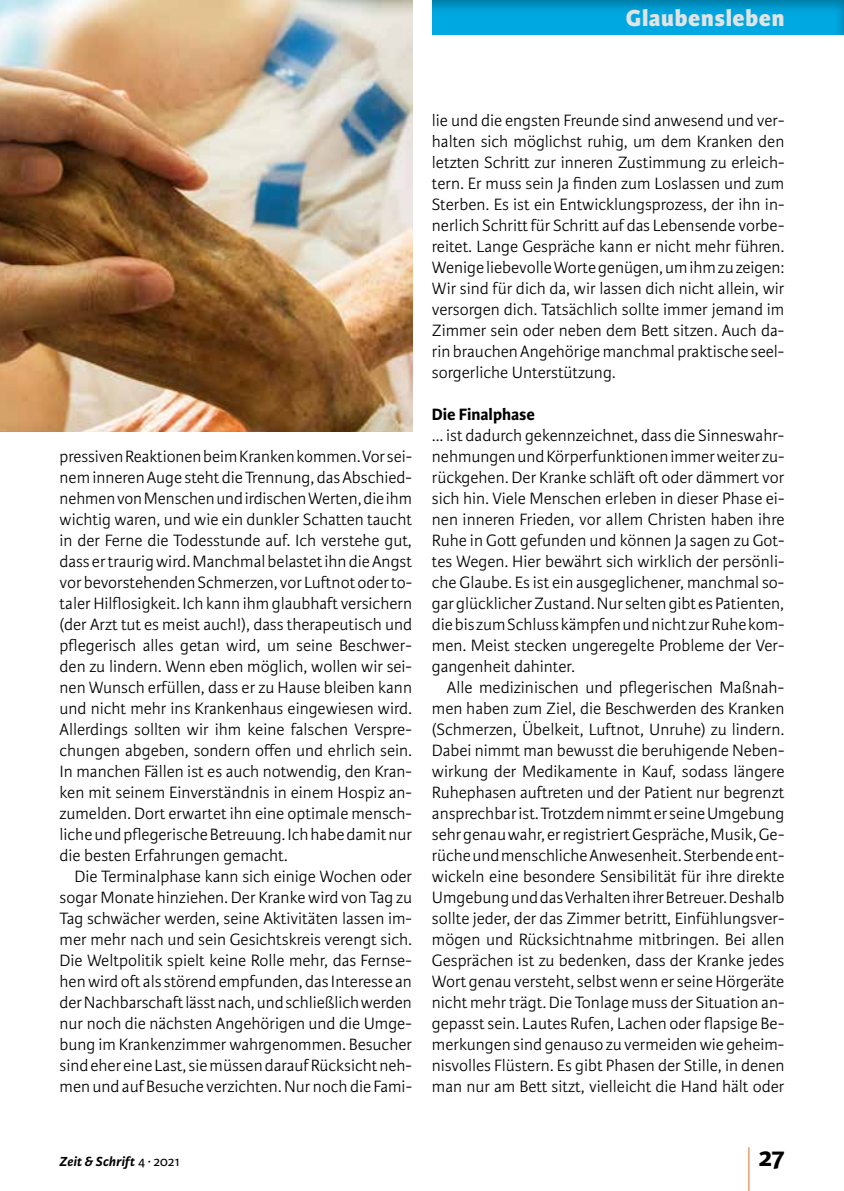
<style>
.page{position:relative;width:844px;height:1191px;background:#fff}
.page>*{position:absolute;margin:0;border:0;box-sizing:border-box;transform-origin:0 0}
.t1{font:300 59.5px "Karmina Sans Basic";color:#df7427;scale:.29 1}
.t2{font:700 28px "Karmina Sans Basic";color:#000}
.t3{font:800 24.5px "Karmina Sans Basic";letter-spacing:.025em;color:#e2e3e4}
.t4{font:300 17.5px/21px "Karmina Sans Basic";color:#000;text-align:justify}
.t5{font:700 17.5px "Karmina Sans Basic";color:#000}
.t6{font:italic 700 14px "Karmina Sans Basic";letter-spacing:.015em;color:#000}
.s1{font-weight:400;font-style:normal}
</style>
<div class="page">
<div style="left:430px;top:0;width:413px;height:35px;background:#000;opacity:.3"></div>
<img style="left:0;top:0;width:412px;height:432px">
<h3 class="t3" style="left:625px;top:4px;width:160px">Glaubensleben</h3>
<p class="t4" style="left:60px;top:446px;width:354px">pressiven Reaktionen beim Kranken kommen. Vor sei&shy;nem inneren Auge steht die Trennung, das Abschied&shy;nehmen von Menschen und irdischen Werten, die ihm wichtig waren, und wie ein dunkler Schatten taucht in der Ferne die Todesstunde auf. Ich verstehe gut, dass er traurig wird. Manchmal belastet ihn die Angst vor bevorstehenden Schmerzen, vor Luftnot oder to&shy;taler Hilflosigkeit. Ich kann ihm glaubhaft versichern (der Arzt tut es meist auch!), dass therapeutisch und pflegerisch alles getan wird, um seine Beschwer&shy;den zu lindern. Wenn eben möglich, wollen wir sei&shy;nen Wunsch erfüllen, dass er zu Hause bleiben kann und nicht mehr ins Krankenhaus eingewiesen wird.<br>Allerdings sollten wir ihm keine falschen Verspre&shy;chungen abgeben, sondern offen und ehrlich sein.<br>In manchen Fällen ist es auch notwendig, den Kran&shy;ken mit seinem Einverständnis in einem Hospiz an&shy;zumelden. Dort erwartet ihn eine optimale mensch&shy;liche und pflegerische Betreuung. Ich habe damit nur die besten Erfahrungen gemacht.</p>
<p class="t4" style="left:60px;top:866px;width:354px;text-indent:15px">Die Terminalphase kann sich einige Wochen oder sogar Monate hinziehen. Der Kranke wird von Tag zu Tag schwächer werden, seine Aktivitäten lassen im&shy;mer mehr nach und sein Gesichtskreis verengt sich.<br>Die Weltpolitik spielt keine Rolle mehr, das Fernse&shy;hen wird oft als störend empfunden, das Interesse an der Nachbarschaft lässt nach, und schließlich werden nur noch die nächsten Angehörigen und die Umge&shy;bung im Krankenzimmer wahrgenommen. Besucher sind eher eine Last, sie müssen darauf Rücksicht neh&shy;men und auf Besuche verzichten. Nur noch die Fami-</p>
<p class="t4" style="left:432px;top:110px;width:354px">lie und die engsten Freunde sind anwesend und ver&shy;halten sich möglichst ruhig, um dem Kranken den letzten Schritt zur inneren Zustimmung zu erleich&shy;tern. Er muss sein Ja finden zum Loslassen und zum Sterben. Es ist ein Entwicklungsprozess, der ihn in&shy;nerlich Schritt für Schritt auf das Lebensende vorbe&shy;reitet. Lange Gespräche kann er nicht mehr führen.<br>Wenige liebevolle Worte genügen, um ihm zu zeigen:<br>Wir sind für dich da, wir lassen dich nicht allein, wir versorgen dich. Tatsächlich sollte immer jemand im Zimmer sein oder neben dem Bett sitzen. Auch da&shy;rin brauchen Angehörige manchmal praktische seel&shy;sorgerliche Unterstützung.</p>
<p class="t5" style="left:432px;top:404px;width:104px">Die Finalphase</p>
<p class="t4" style="left:432px;top:425px;width:354px">… ist dadurch gekennzeichnet, dass die Sinneswahr&shy;nehmungen und Körperfunktionen immer weiter zu&shy;rückgehen. Der Kranke schläft oft oder dämmert vor sich hin. Viele Menschen erleben in dieser Phase ei&shy;nen inneren Frieden, vor allem Christen haben ihre Ruhe in Gott gefunden und können Ja sagen zu Got&shy;tes Wegen. Hier bewährt sich wirklich der persönli&shy;che Glaube. Es ist ein ausgeglichener, manchmal so&shy;gar glücklicher Zustand. Nur selten gibt es Patienten, die bis zum Schluss kämpfen und nicht zur Ruhe kom&shy;men. Meist stecken ungeregelte Probleme der Ver&shy;gangenheit dahinter.</p>
<p class="t4" style="left:432px;top:677px;width:354px;text-indent:15px">Alle medizinischen und pflegerischen Maßnah&shy;men haben zum Ziel, die Beschwerden des Kranken (Schmerzen, Übelkeit, Luftnot, Unruhe) zu lindern.<br>Dabei nimmt man bewusst die beruhigende Neben&shy;wirkung der Medikamente in Kauf, sodass längere Ruhephasen auftreten und der Patient nur begrenzt ansprechbar ist. Trotzdem nimmt er seine Umgebung sehr genau wahr, er registriert Gespräche, Musik, Ge&shy;rüche und menschliche Anwesenheit. Sterbende ent&shy;wickeln eine besondere Sensibilität für ihre direkte Umgebung und das Verhalten ihrer Betreuer. Deshalb sollte jeder, der das Zimmer betritt, Einfühlungsver&shy;mögen und Rücksichtnahme mitbringen. Bei allen Gesprächen ist zu bedenken, dass der Kranke jedes Wort genau versteht, selbst wenn er seine Hörgeräte nicht mehr trägt. Die Tonlage muss der Situation an&shy;gepasst sein. Lautes Rufen, Lachen oder flapsige Be&shy;merkungen sind genauso zu vermeiden wie geheim&shy;nisvolles Flüstern. Es gibt Phasen der Stille, in denen man nur am Bett sitzt, vielleicht die Hand hält oder</p>
<h1 class="t1" style="left:746px;top:1140px;width:17px">|</h1>
<p class="t6" style="left:60px;top:1153px;width:121px">Zeit &amp; Schrift <span class="s1">4 ∙ 2021</span></p>
<h2 class="t2" style="left:758px;top:1141px;width:27px">27</h2>
</div>
